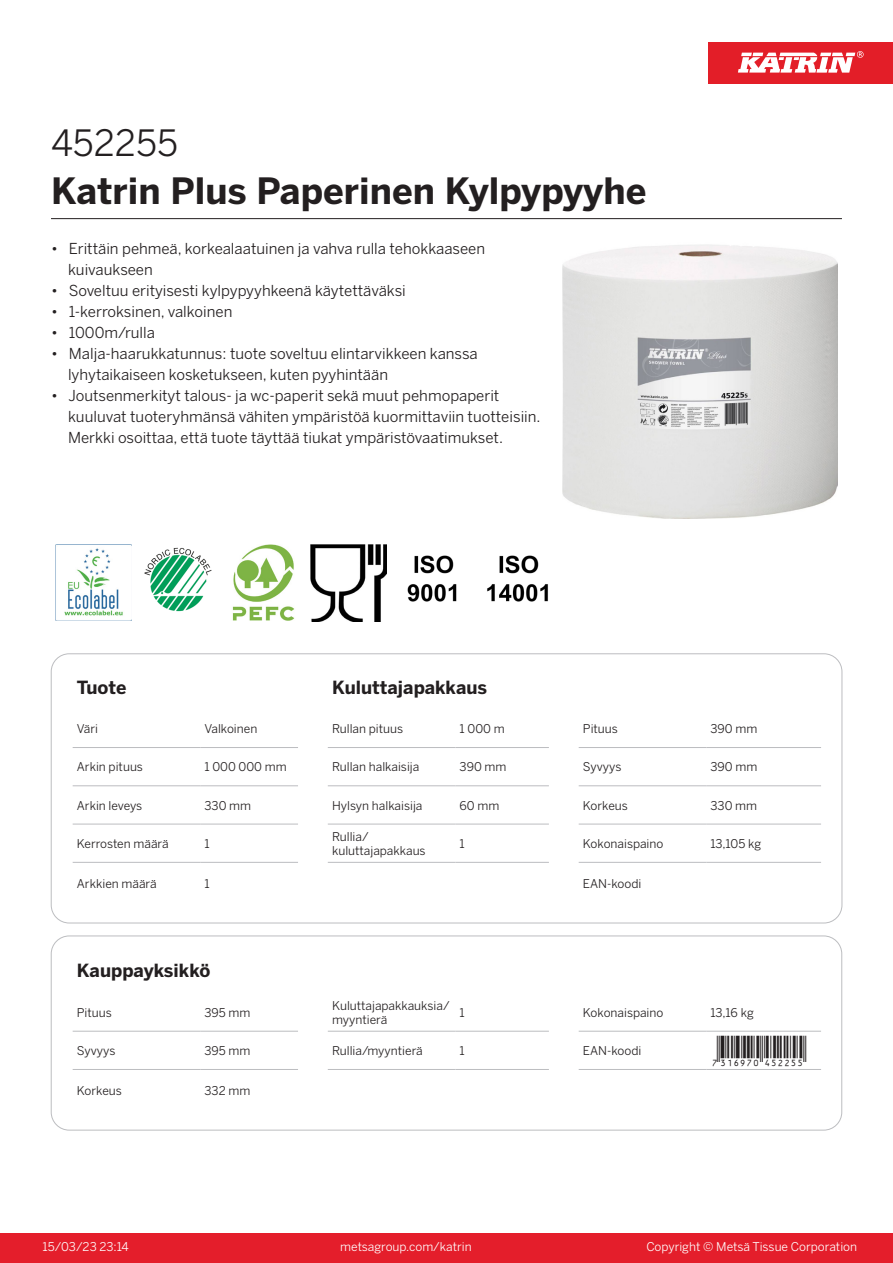
<style>
.page{position:relative;width:893px;height:1263px;background:#fff}
.page>*{position:absolute;margin:0;border:0;box-sizing:border-box;transform-origin:0 0}
.Product_Name{font:700 36px "Benton Sans";color:#231f20}
.External_material_co{font:36px "Benton Sans";color:#231f20}
.T_EAN{font:30px "Viisas EAN Matala";color:#231f20}
.T_TableHeader{font:700 18px "Benton Sans";color:#231f20}
.MarketingBullets{font:15px/21px "Benton Sans";color:#231f20}
.T_TableBody{font:12px/14.4px "Benton Sans";color:#231f20}
.t1{font:12px "Benton Sans";color:#fff}
</style>
<div class="page">
<div style="left:0;top:1233px;width:893px;height:30px;background:#e41e2b"></div>
<div style="left:708px;top:43px;width:185px;height:41px;background:#e31e28"></div>
<svg style="left:738px;top:51px;width:126px;height:22px"></svg>
<hr style="left:73px;top:747px;width:127px;height:1px;background:#bcbdc0">
<hr style="left:200px;top:747px;width:98px;height:1px;background:#bcbdc0">
<hr style="left:328px;top:747px;width:127px;height:1px;background:#bcbdc0">
<hr style="left:455px;top:747px;width:94px;height:1px;background:#bcbdc0">
<hr style="left:579px;top:747px;width:127px;height:1px;background:#bcbdc0">
<hr style="left:706px;top:747px;width:115px;height:1px;background:#bcbdc0">
<hr style="left:73px;top:785px;width:127px;height:1px;background:#bcbdc0">
<hr style="left:200px;top:785px;width:98px;height:1px;background:#bcbdc0">
<hr style="left:328px;top:785px;width:127px;height:1px;background:#bcbdc0">
<hr style="left:455px;top:785px;width:94px;height:1px;background:#bcbdc0">
<hr style="left:579px;top:785px;width:127px;height:1px;background:#bcbdc0">
<hr style="left:706px;top:785px;width:115px;height:1px;background:#bcbdc0">
<hr style="left:73px;top:824px;width:127px;height:1px;background:#bcbdc0">
<hr style="left:200px;top:824px;width:98px;height:1px;background:#bcbdc0">
<hr style="left:328px;top:824px;width:127px;height:1px;background:#bcbdc0">
<hr style="left:455px;top:824px;width:94px;height:1px;background:#bcbdc0">
<hr style="left:579px;top:824px;width:127px;height:1px;background:#bcbdc0">
<hr style="left:706px;top:824px;width:115px;height:1px;background:#bcbdc0">
<hr style="left:73px;top:862px;width:127px;height:1px;background:#bcbdc0">
<hr style="left:200px;top:862px;width:98px;height:1px;background:#bcbdc0">
<hr style="left:328px;top:862px;width:127px;height:1px;background:#bcbdc0">
<hr style="left:455px;top:862px;width:94px;height:1px;background:#bcbdc0">
<hr style="left:579px;top:862px;width:127px;height:1px;background:#bcbdc0">
<hr style="left:706px;top:862px;width:115px;height:1px;background:#bcbdc0">
<hr style="left:73px;top:1031px;width:127px;height:1px;background:#bcbdc0">
<hr style="left:200px;top:1031px;width:98px;height:1px;background:#bcbdc0">
<hr style="left:328px;top:1031px;width:127px;height:1px;background:#bcbdc0">
<hr style="left:455px;top:1031px;width:94px;height:1px;background:#bcbdc0">
<hr style="left:579px;top:1031px;width:127px;height:1px;background:#bcbdc0">
<hr style="left:706px;top:1031px;width:115px;height:1px;background:#bcbdc0">
<hr style="left:73px;top:1069px;width:127px;height:1px;background:#bcbdc0">
<hr style="left:200px;top:1069px;width:98px;height:1px;background:#bcbdc0">
<hr style="left:328px;top:1069px;width:127px;height:1px;background:#bcbdc0">
<hr style="left:455px;top:1069px;width:94px;height:1px;background:#bcbdc0">
<hr style="left:579px;top:1069px;width:127px;height:1px;background:#bcbdc0">
<hr style="left:706px;top:1069px;width:115px;height:1px;background:#bcbdc0">
<div style="left:51px;top:936px;width:791px;height:194px;border:1px solid #bcbdc0;border-radius:18px"></div>
<img style="left:562px;top:244px;width:276px;height:274px">
<img style="left:55px;top:544px;width:77px;height:77px">
<img style="left:144px;top:547px;width:68px;height:65px">
<img style="left:232px;top:544px;width:63px;height:77px">
<img style="left:310px;top:544px;width:77px;height:77px">
<img style="left:407px;top:555px;width:50px;height:47px">
<img style="left:487px;top:555px;width:61px;height:47px">
<hr style="left:51px;top:218px;width:791px;height:1px;background:#231f20">
<p class="External_material_co" style="left:51px;top:121px;width:128px">452255</p>
<p class="Product_Name" style="left:51px;top:168px;width:597px">Katrin Plus Paperinen Kylpypyyhe</p>
<p class="MarketingBullets" style="left:68px;top:238px;width:419px;text-indent:-17px">• Erittäin pehmeä, korkealaatuinen ja vahva rulla tehokkaaseen kuivaukseen</p>
<p class="MarketingBullets" style="left:51px;top:280px;width:356px">• Soveltuu erityisesti kylpypyyhkeenä käytettäväksi</p>
<p class="MarketingBullets" style="left:51px;top:301px;width:183px">• 1-kerroksinen, valkoinen</p>
<p class="MarketingBullets" style="left:51px;top:322px;width:106px">• 1000m/rulla</p>
<p class="MarketingBullets" style="left:68px;top:343px;width:411px;text-indent:-17px">• Malja-haarukkatunnus: tuote soveltuu elintarvikkeen kanssa lyhytaikaiseen kosketukseen, kuten pyyhintään</p>
<p class="MarketingBullets" style="left:68px;top:385px;width:474px;text-indent:-17px">• Joutsenmerkityt talous- ja wc-paperit sekä muut pehmopaperit kuuluvat tuoteryhmänsä vähiten ympäristöä kuormittaviin tuotteisiin.<br>Merkki osoittaa, että tuote täyttää tiukat ympäristövaatimukset.</p>
<p class="T_TableHeader" style="left:77px;top:676px;width:51px">Tuote</p>
<p class="T_TableHeader" style="left:332px;top:676px;width:157px">Kuluttajapakkaus</p>
<p class="T_TableBody" style="left:77px;top:721px;width:23px">Väri</p>
<p class="T_TableBody" style="left:204px;top:721px;width:54px">Valkoinen</p>
<p class="T_TableBody" style="left:332px;top:721px;width:73px">Rullan pituus</p>
<p class="T_TableBody" style="left:460px;top:721px;width:47px">1 000 m</p>
<p class="T_TableBody" style="left:583px;top:721px;width:36px">Pituus</p>
<p class="T_TableBody" style="left:710px;top:721px;width:48px">390 mm</p>
<p class="T_TableBody" style="left:77px;top:760px;width:68px">Arkin pituus</p>
<p class="T_TableBody" style="left:204px;top:760px;width:84px">1 000 000 mm</p>
<p class="T_TableBody" style="left:332px;top:760px;width:89px">Rullan halkaisija</p>
<p class="T_TableBody" style="left:460px;top:760px;width:48px">390 mm</p>
<p class="T_TableBody" style="left:583px;top:760px;width:40px">Syvyys</p>
<p class="T_TableBody" style="left:710px;top:760px;width:48px">390 mm</p>
<p class="T_TableBody" style="left:77px;top:798px;width:67px">Arkin leveys</p>
<p class="T_TableBody" style="left:204px;top:798px;width:48px">330 mm</p>
<p class="T_TableBody" style="left:332px;top:798px;width:92px">Hylsyn halkaisija</p>
<p class="T_TableBody" style="left:460px;top:798px;width:41px">60 mm</p>
<p class="T_TableBody" style="left:583px;top:798px;width:47px">Korkeus</p>
<p class="T_TableBody" style="left:710px;top:798px;width:48px">330 mm</p>
<p class="T_TableBody" style="left:77px;top:836px;width:93px">Kerrosten määrä</p>
<p class="T_TableBody" style="left:204px;top:836px;width:7px">1</p>
<p class="T_TableBody" style="left:332px;top:829px;width:38px">Rullia/</p>
<p class="T_TableBody" style="left:332px;top:843px;width:95px">kuluttajapakkaus</p>
<p class="T_TableBody" style="left:460px;top:836px;width:7px">1</p>
<p class="T_TableBody" style="left:583px;top:836px;width:82px">Kokonaispaino</p>
<p class="T_TableBody" style="left:710px;top:836px;width:52px">13,105 kg</p>
<p class="T_TableBody" style="left:77px;top:877px;width:81px">Arkkien määrä</p>
<p class="T_TableBody" style="left:204px;top:877px;width:7px">1</p>
<p class="T_TableBody" style="left:583px;top:877px;width:60px">EAN-koodi</p>
<p class="T_TableHeader" style="left:77px;top:959px;width:135px">Kauppayksikkö</p>
<p class="T_TableBody" style="left:77px;top:1005px;width:36px">Pituus</p>
<p class="T_TableBody" style="left:204px;top:1005px;width:48px">395 mm</p>
<p class="T_TableBody" style="left:332px;top:998px;width:119px">Kuluttajapakkauksia/ myyntierä</p>
<p class="T_TableBody" style="left:460px;top:1005px;width:7px">1</p>
<p class="T_TableBody" style="left:583px;top:1005px;width:82px">Kokonaispaino</p>
<p class="T_TableBody" style="left:710px;top:1005px;width:45px">13,16 kg</p>
<p class="T_TableBody" style="left:77px;top:1043px;width:40px">Syvyys</p>
<p class="T_TableBody" style="left:204px;top:1043px;width:48px">395 mm</p>
<p class="T_TableBody" style="left:332px;top:1043px;width:92px">Rullia/myyntierä</p>
<p class="T_TableBody" style="left:460px;top:1043px;width:7px">1</p>
<p class="T_TableBody" style="left:583px;top:1043px;width:60px">EAN-koodi</p>
<p class="T_EAN" style="left:710px;top:1035px;width:97px">*7316970452255*</p>
<p class="T_TableBody" style="left:77px;top:1084px;width:47px">Korkeus</p>
<p class="T_TableBody" style="left:204px;top:1084px;width:47px">332 mm</p>
<p class="t1" style="left:43px;top:1239px;width:88px">15/03/23 23:14</p>
<p class="t1" style="left:340px;top:1239px;width:133px">metsagroup.com/katrin</p>
<p class="t1" style="left:646px;top:1239px;width:212px">Copyright © Metsä Tissue Corporation</p>
</div>
